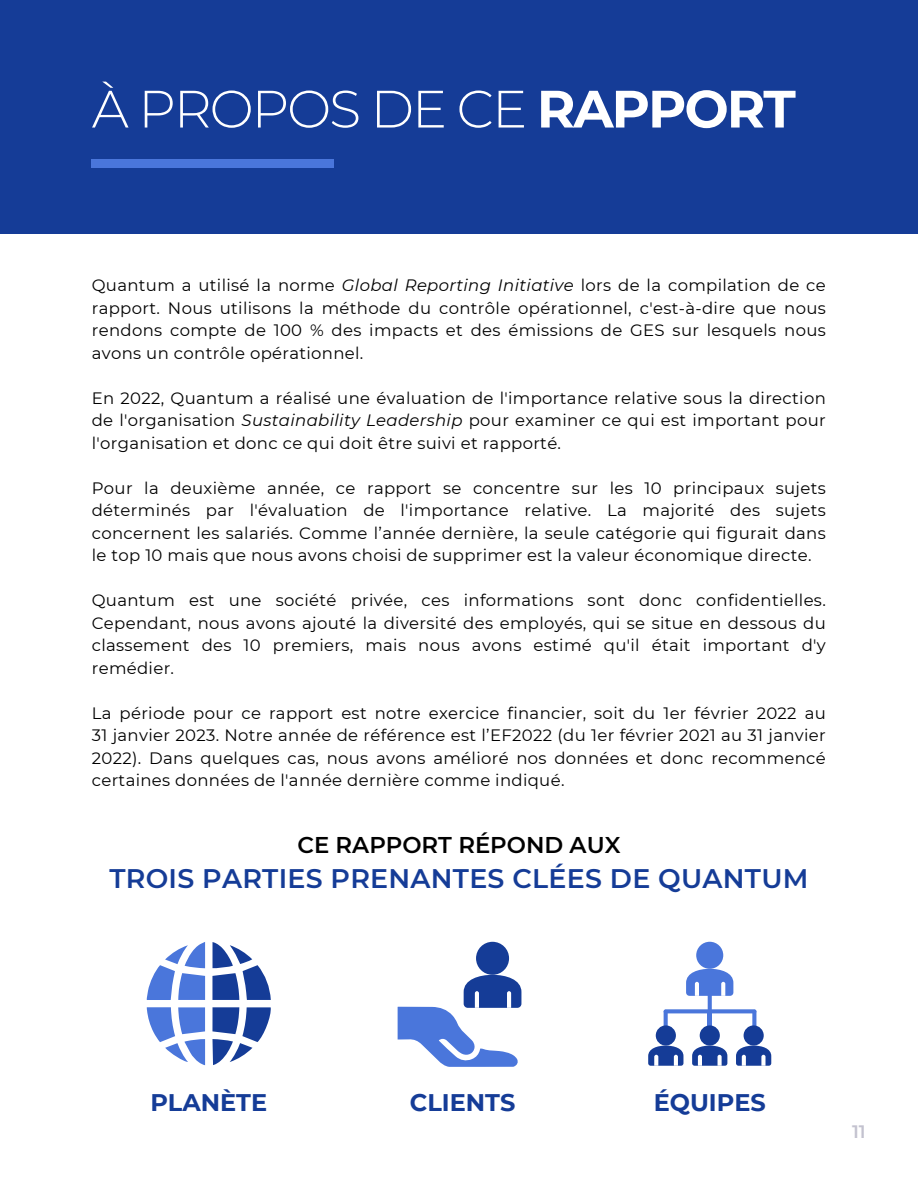
<style>
.page{position:relative;width:918px;height:1188px;background:#fff}
.page>*{position:absolute;margin:0;border:0;box-sizing:border-box;transform-origin:0 0}
.t1{font:300 52.5px "Montserrat";letter-spacing:-.04em;color:#fff}
.t2{font:600 26.85px "Montserrat";letter-spacing:.01em;color:#153c97}
.t3{font:700 24px "Montserrat";color:#153c97}
.t4{font:600 22.8px "Montserrat";color:#000}
.t5{font:600 18px "Montserrat";color:#c3c2cf}
.t6{font:16.5px/22.5px "Montserrat";letter-spacing:.02em;color:#000;text-align:justify}
.s1{font-weight:700}
.s2{font-style:italic}
</style>
<div class="page">
<svg style="left:212px;top:942px;width:59px;height:58px"></svg>
<svg style="left:212px;top:1007px;width:59px;height:58px"></svg>
<svg style="left:147px;top:942px;width:58px;height:58px"></svg>
<svg style="left:147px;top:1007px;width:58px;height:58px"></svg>
<div style="left:476px;top:942px;width:33px;height:33px;background:#153c97;border-radius:50%"></div>
<svg style="left:398px;top:975px;width:123px;height:92px"></svg>
<div style="left:696px;top:942px;width:27px;height:27px;background:#4a76db;border-radius:50%"></div>
<svg style="left:686px;top:969px;width:47px;height:27px"></svg>
<svg style="left:664px;top:1009px;width:92px;height:4px"></svg>
<svg style="left:708px;top:990px;width:4px;height:27px"></svg>
<hr style="left:708px;top:1011px;width:4px;height:16px;background:#4a76db">
<svg style="left:664px;top:1010px;width:4px;height:15px"></svg>
<svg style="left:752px;top:1010px;width:4px;height:15px"></svg>
<div style="left:656px;top:1025px;width:20px;height:21px;background:#153c97;border-radius:50%"></div>
<div style="left:700px;top:1025px;width:20px;height:21px;background:#153c97;border-radius:50%"></div>
<div style="left:744px;top:1025px;width:20px;height:21px;background:#153c97;border-radius:50%"></div>
<svg style="left:648px;top:1046px;width:35px;height:20px"></svg>
<svg style="left:692px;top:1046px;width:35px;height:20px"></svg>
<svg style="left:736px;top:1046px;width:35px;height:20px"></svg>
<div style="left:0;top:0;width:918px;height:233px;background:#153c97"></div>
<div style="left:92px;top:159px;width:242px;height:9px;background:#4a76db"></div>
<p class="t1" style="left:92px;top:77px;width:705px">À PROPOS DE CE <span class="s1">RAPPORT</span></p>
<p class="t6" style="left:92px;top:274px;width:736px">Quantum a utilisé la norme <span class="s2">Global Reporting Initiative</span> lors de la compilation de ce rapport. Nous utilisons la méthode du contrôle opérationnel, c'est-à-dire que nous rendons compte de 100 % des impacts et des émissions de GES sur lesquels nous avons un contrôle opérationnel.</p>
<p class="t6" style="left:92px;top:386px;width:736px">En 2022, Quantum a réalisé une évaluation de l'importance relative sous la direction de l'organisation <span class="s2">Sustainability Leadership</span> pour examiner ce qui est important pour l'organisation et donc ce qui doit être suivi et rapporté.</p>
<p class="t6" style="left:92px;top:476px;width:736px">Pour la deuxième année, ce rapport se concentre sur les 10 principaux sujets déterminés par l'évaluation de l'importance relative. La majorité des sujets concernent les salariés. Comme l’année dernière, la seule catégorie qui figurait dans le top 10 mais que nous avons choisi de supprimer est la valeur économique directe.</p>
<p class="t6" style="left:92px;top:589px;width:736px">Quantum est une société privée, ces informations sont donc confidentielles.<br>Cependant, nous avons ajouté la diversité des employés, qui se situe en dessous du classement des 10 premiers, mais nous avons estimé qu'il était important d'y remédier.</p>
<p class="t6" style="left:92px;top:701px;width:736px">La période pour ce rapport est notre exercice financier, soit du 1er février 2022 au 31 janvier 2023. Notre année de référence est l’EF2022 (du 1er février 2021 au 31 janvier 2022). Dans quelques cas, nous avons amélioré nos données et donc recommencé certaines données de l'année dernière comme indiqué.</p>
<p class="t4" style="left:297px;top:831px;width:325px">CE RAPPORT RÉPOND AUX</p>
<p class="t2" style="left:109px;top:862px;width:701px">TROIS PARTIES PRENANTES CLÉES DE QUANTUM</p>
<p class="t3" style="left:150px;top:1088px;width:118px">PLANÈTE</p>
<p class="t3" style="left:410px;top:1088px;width:107px">CLIENTS</p>
<p class="t3" style="left:654px;top:1088px;width:114px">ÉQUIPES</p>
<p class="t5" style="left:852px;top:1121px;width:15px">11</p>
</div>
